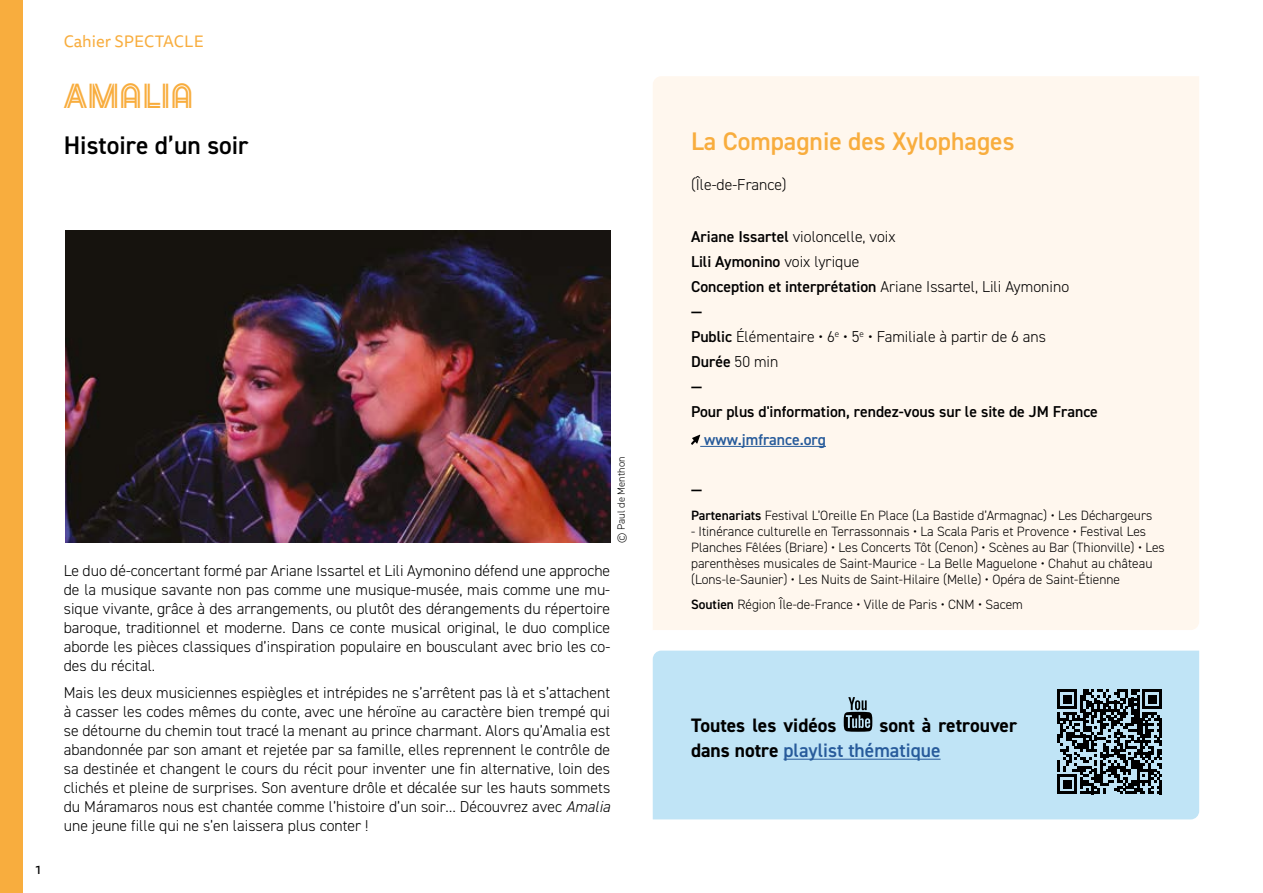
<style>
.page{position:relative;width:1263px;height:893px;background:#fff}
.page>*{position:absolute;margin:0;border:0;box-sizing:border-box;transform-origin:0 0}
.t1{font:34.5px "Arya Double";color:#f8ad3e}
.t2{font:600 25.5px "DIN2014";color:#f8ad3e}
.t3{font:600 25.5px "DIN2014";color:#000}
.t4{font:700 19.5px/25.5px "DIN2014";color:#000}
.t5{font:16.5px "Tisa Sans Pro";color:#f8ad3e}
.t6{font:300 15.75px/18.9px "DIN2014";color:#000;text-align:justify}
.t7{font:600 15.75px/25px "DIN2014";color:#000}
.t8{font:600 15.75px "DIN2014";color:#275b9b}
.t9{font:15px "Tisa Sans Pro";color:#000}
.t10{font:300 13.5px/16.2px "DIN2014";color:#000}
.t11{font:300 10.5px "DIN2014";color:#000}
.s1{font-style:italic}
.s2{font-weight:300}
.s3{font-weight:600}
.s4{font-weight:600;color:#275b9b}
</style>
<div class="page">
<div style="left:653px;top:76px;width:546px;height:554px;background:#fff7ee"></div>
<div style="left:653px;top:651px;width:546px;height:168px;background:#c0e4f6"></div>
<hr style="left:700px;top:446px;width:126px;height:1px;background:#275b9b">
<svg style="left:691px;top:435px;width:9px;height:10px"></svg>
<img style="left:65px;top:231px;width:545px;height:311px">
<div style="left:0;top:0;width:22px;height:893px;background:#f8ad3e"></div>
<hr style="left:783px;top:759px;width:157px;height:1px;background:#275b9b">
<svg style="left:844px;top:697px;width:28px;height:35px"></svg>
<svg style="left:1057px;top:689px;width:105px;height:105px;background:#53636b"></svg>
<hr style="left:1159px;top:780px;width:3px;height:14px;background:#000">
<p class="t5" style="left:64px;top:31px;width:142px">Cahier SPECTACLE</p>
<h1 class="t1" style="left:64px;top:75px;width:131px">AMALIA</h1>
<h2 class="t3" style="left:64px;top:129px;width:186px">Histoire d’un soir</h2>
<p class="t9" style="left:35px;top:859px;width:7px">1</p>
<p class="t11" style="left:615px;top:542px;width:87px;rotate:-90deg">© Paul de Menthon</p>
<p class="t6" style="left:64px;top:562px;width:548px">Le duo dé-concertant formé par Ariane Issartel et Lili Aymonino défend une approche de la musique savante non pas comme une musique-musée, mais comme une mu&shy;sique vivante, grâce à des arrangements, ou plutôt des dérangements du répertoire baroque, traditionnel et moderne. Dans ce conte musical original, le duo complice aborde les pièces classiques d’inspiration populaire en bousculant avec brio les co&shy;des du récital.</p>
<p class="t6" style="left:64px;top:684px;width:548px">Mais les deux musiciennes espiègles et intrépides ne s’arrêtent pas là et s’attachent à casser les codes mêmes du conte, avec une héroïne au caractère bien trempé qui se détourne du chemin tout tracé la menant au prince charmant. Alors qu’Amalia est abandonnée par son amant et rejetée par sa famille, elles reprennent le contrôle de sa destinée et changent le cours du récit pour inventer une fin alternative, loin des clichés et pleine de surprises. Son aventure drôle et décalée sur les hauts sommets du Máramaros nous est chantée comme l’histoire d’un soir… Découvrez avec <span class="s1">Amalia </span>une jeune fille qui ne s’en laissera plus conter !</p>
<h2 class="t2" style="left:691px;top:124px;width:325px">La Compagnie des Xylophages</h2>
<p class="t6" style="left:691px;top:175px;width:97px">(Île-de-France)</p>
<p class="t7" style="left:691px;top:224px;width:408px">Ariane Issartel <span class="s2">violoncelle, voix<br></span>Lili Aymonino <span class="s2">voix lyrique<br></span>Conception et interprétation <span class="s2">Ariane Issartel, Lili Aymonino<br></span>—<br>Public <span class="s2">Élémentaire • 6</span><sup>e</sup> <span class="s2">• 5</span><sup>e</sup> <span class="s2">• Familiale à partir de 6 ans<br></span>Durée <span class="s2">50 min<br></span>—<br>Pour plus d'information, rendez-vous sur le site de JM France</p>
<p class="t8" style="left:704px;top:429px;width:123px">www.jmfrance.org</p>
<p class="t7" style="left:691px;top:476px;width:12px">—</p>
<p class="t10" style="left:691px;top:507px;width:463px"><span class="s3">Partenariats</span> Festival L’Oreille En Place (La Bastide d’Armagnac) • Les Déchargeurs</p>
<p class="t10" style="left:691px;top:523px;width:475px">- Itinérance culturelle en Terrassonnais • La Scala Paris et Provence • Festival Les Planches Fêlées (Briare) • Les Concerts Tôt (Cenon) • Scènes au Bar (Thionville) • Les parenthèses musicales de Saint-Maurice - La Belle Maguelone • Chahut au château (Lons-le-Saunier) • Les Nuits de Saint-Hilaire (Melle) • Opéra de Saint-Étienne</p>
<p class="t10" style="left:691px;top:597px;width:333px"><span class="s3">Soutien</span> Région Île-de-France • Ville de Paris • CNM • Sacem</p>
<p class="t4" style="left:691px;top:712px;width:147px">Toutes les vidéos</p>
<p class="t4" style="left:691px;top:712px;width:327px;text-indent:188px">sont à retrouver dans notre <span class="s4">playlist thématique</span></p>
</div>
